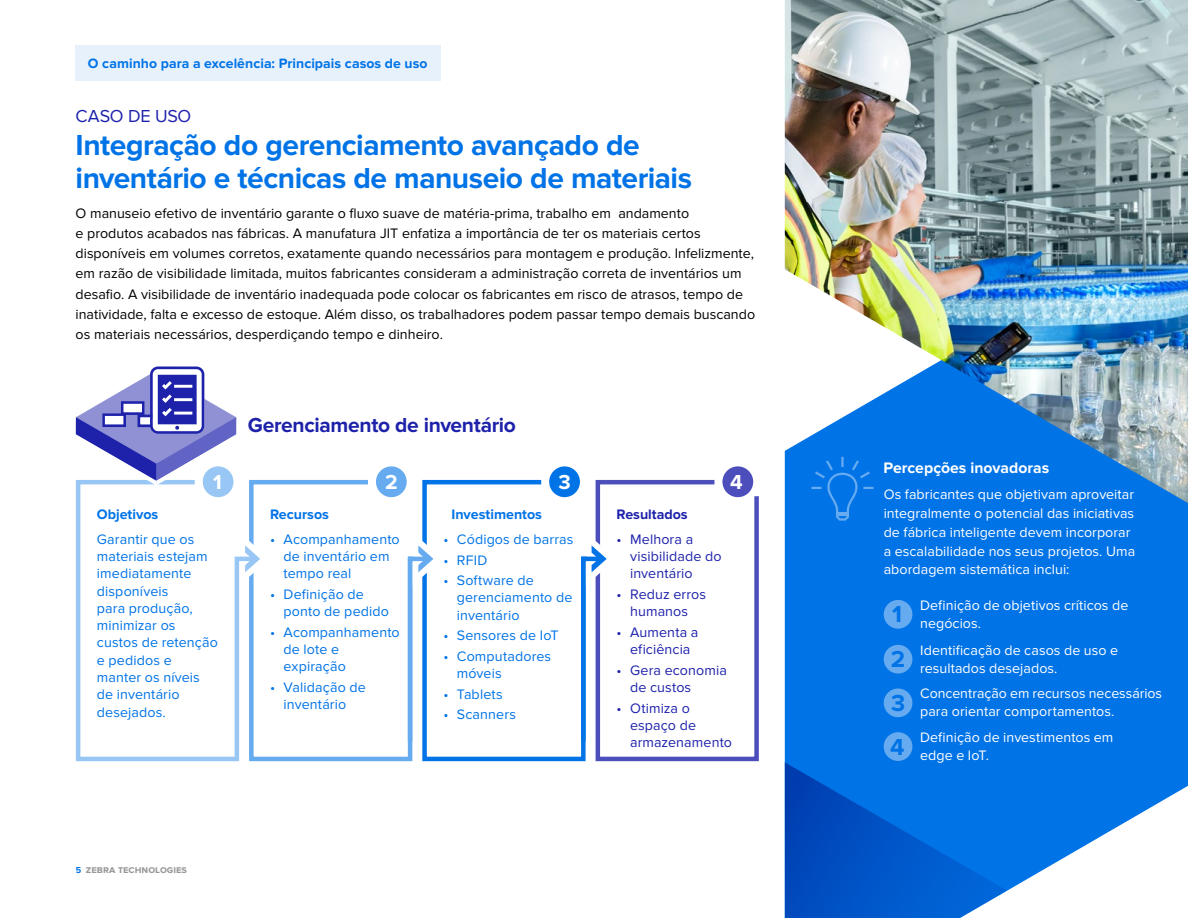
<style>
.page{position:relative;width:1188px;height:918px;background:#fff}
.page>*{position:absolute;margin:0;border:0;box-sizing:border-box;transform-origin:0 0}
.t1{font:700 30px/33px "Proxima Nova";letter-spacing:-.015em;color:#0073e6}
.t2{font:700 24px/44.1px "Proxima Nova";color:#0073e6}
.t3{font:700 21px "Proxima Nova";letter-spacing:-.015em;color:#1e22aa}
.t4{font:700 21px "Proxima Nova";color:#fff}
.t5{font:18px "Proxima Nova";letter-spacing:-.01em;color:#1e22aa}
.t6{font:700 15.75px "Proxima Nova";color:#fff}
.t7{font:14.25px/20.2px "Proxima Nova";color:#000}
.t8{font:14.25px/17.2px "Proxima Nova";letter-spacing:.01em;color:#0073e6}
.t9{font:14.25px/18.8px "Proxima Nova";letter-spacing:.005em;color:#fff}
.t10{font:14.25px/17.2px "Proxima Nova";letter-spacing:.01em;color:#1e22aa}
.t11{font:700 14.25px "Proxima Nova";color:#0073e6}
.t12{font:700 14.25px "Proxima Nova";color:#1e22aa}
.t13{font:700 14.1px "Proxima Nova";letter-spacing:.005em;color:#0073e6}
.t14{font:700 10.5px "Proxima Nova";color:#989899}
.s1{font-size:9px;color:#0073e6}
</style>
<div class="page">
<svg style="left:260px;top:480px;width:153px;height:282px"></svg>
<svg style="left:422px;top:479px;width:164px;height:283px"></svg>
<svg style="left:595px;top:479px;width:164px;height:283px"></svg>
<svg style="left:75px;top:480px;width:185px;height:282px"></svg>
<svg style="left:228px;top:519px;width:50px;height:80px"></svg>
<div style="left:203px;top:466px;width:31px;height:31px;background:#99c7f5;border-radius:50%"></div>
<div style="left:376px;top:466px;width:31px;height:31px;background:#66abf0;border-radius:50%"></div>
<div style="left:549px;top:466px;width:31px;height:31px;background:#0073e6;border-radius:50%"></div>
<div style="left:722px;top:466px;width:31px;height:31px;background:#4b4ebb;border-radius:50%"></div>
<svg style="left:401px;top:519px;width:50px;height:227px"></svg>
<svg style="left:575px;top:519px;width:50px;height:227px"></svg>
<div style="left:76px;top:45px;width:365px;height:36px;background:#e6f1fc"></div>
<div style="left:785px;top:503px;width:403px;height:289px;background:#0073e6"></div>
<svg style="left:785px;top:699px;width:392px;height:219px;fill:#0073e6"></svg>
<div style="left:884px;top:600px;width:28px;height:29px;background:#66abf0;border-radius:50%"></div>
<div style="left:884px;top:645px;width:28px;height:29px;background:#66abf0;border-radius:50%"></div>
<div style="left:884px;top:688px;width:28px;height:29px;background:#66abf0;border-radius:50%"></div>
<div style="left:884px;top:732px;width:28px;height:29px;background:#66abf0;border-radius:50%"></div>
<svg style="left:809px;top:503px;width:67px;height:18px"></svg>
<svg style="left:76px;top:367px;width:160px;height:118px"></svg>
<img style="left:785px;top:0;width:403px;height:503px">
<p class="t13" style="left:88px;top:55px;width:341px">O caminho para a excelência: Principais casos de uso</p>
<p class="t5" style="left:76px;top:106px;width:117px">CASO DE USO</p>
<h1 class="t1" style="left:76px;top:129px;width:618px">Integração do gerenciamento avançado de inventário e técnicas de manuseio de materiais</h1>
<p class="t7" style="left:76px;top:203px;width:681px">O manuseio efetivo de inventário garante o fluxo suave de matéria-prima, trabalho em andamento<br>e produtos acabados nas fábricas. A manufatura JIT enfatiza a importância de ter os materiais certos disponíveis em volumes corretos, exatamente quando necessários para montagem e produção. Infelizmente, em razão de visibilidade limitada, muitos fabricantes consideram a administração correta de inventários um desafio. A visibilidade de inventário inadequada pode colocar os fabricantes em risco de atrasos, tempo de inatividade, falta e excesso de estoque. Além disso, os trabalhadores podem passar tempo demais buscando os materiais necessários, desperdiçando tempo e dinheiro.</p>
<h3 class="t3" style="left:248px;top:413px;width:270px">Gerenciamento de inventário</h3>
<h3 class="t4" style="left:213px;top:470px;width:10px">1</h3>
<h3 class="t4" style="left:385px;top:470px;width:14px">2</h3>
<h3 class="t4" style="left:558px;top:470px;width:14px">3</h3>
<h3 class="t4" style="left:730px;top:470px;width:14px">4</h3>
<p class="t11" style="left:97px;top:506px;width:63px">Objetivos</p>
<p class="t11" style="left:270px;top:506px;width:60px">Recursos</p>
<p class="t11" style="left:451px;top:506px;width:92px">Investimentos</p>
<p class="t12" style="left:617px;top:506px;width:73px">Resultados</p>
<p class="t8" style="left:97px;top:531px;width:123px">Garantir que os materiais estejam imediatamente disponíveis<br>para produção, minimizar os custos de retenção e pedidos e manter os níveis de inventário desejados.</p>
<p class="t8" style="left:284px;top:531px;width:118px;text-indent:-13px">• Acompanhamento de inventário em tempo real</p>
<p class="t8" style="left:284px;top:586px;width:107px;text-indent:-13px">• Definição de ponto de pedido</p>
<p class="t8" style="left:284px;top:624px;width:118px;text-indent:-13px">• Acompanhamento de lote e expiração</p>
<p class="t8" style="left:270px;top:679px;width:97px;text-align:center">• Validação de inventário</p>
<p class="t8" style="left:443px;top:531px;width:132px">• Códigos de barras</p>
<p class="t8" style="left:443px;top:552px;width:45px">• RFID</p>
<p class="t8" style="left:457px;top:572px;width:117px;text-indent:-13px">• Software de gerenciamento de inventário</p>
<p class="t8" style="left:443px;top:627px;width:117px">• Sensores de IoT</p>
<p class="t8" style="left:457px;top:648px;width:96px;text-indent:-13px">• Computadores móveis</p>
<p class="t8" style="left:443px;top:686px;width:61px">• Tablets</p>
<p class="t8" style="left:443px;top:707px;width:74px">• Scanners</p>
<p class="t10" style="left:630px;top:531px;width:93px;text-indent:-13px">• Melhora a visibilidade do inventário</p>
<p class="t10" style="left:617px;top:586px;width:91px;text-align:center">• Reduz erros humanos</p>
<p class="t10" style="left:617px;top:624px;width:83px;text-align:center">• Aumenta a eficiência</p>
<p class="t10" style="left:630px;top:662px;width:98px;text-indent:-13px">• Gera economia de custos</p>
<p class="t10" style="left:630px;top:700px;width:103px;text-indent:-13px">• Otimiza o espaço de armazenamento</p>
<p class="t14" style="left:76px;top:863px;width:113px"><span class="s1">5</span> zebra technologies</p>
<p class="t6" style="left:883px;top:459px;width:167px">Percepções inovadoras</p>
<p class="t9" style="left:884px;top:486px;width:253px">Os fabricantes que objetivam aproveitar integralmente o potencial das iniciativas de fábrica inteligente devem incorporar a escalabilidade nos seus projetos. Uma abordagem sistemática inclui:</p>
<p class="t9" style="left:920px;top:597px;width:210px;line-height:18px">Definição de objetivos críticos de negócios.</p>
<p class="t9" style="left:920px;top:641px;width:200px;line-height:18px">Identificação de casos de uso e resultados desejados.</p>
<p class="t9" style="left:920px;top:685px;width:244px;line-height:18px">Concentração em recursos necessários para orientar comportamentos.</p>
<p class="t9" style="left:920px;top:729px;width:195px;line-height:18px">Definição de investimentos em edge e IoT.</p>
<h2 class="t2" style="left:890px;top:593px;width:16px">1<br>2<br>3<br>4</h2>
</div>
